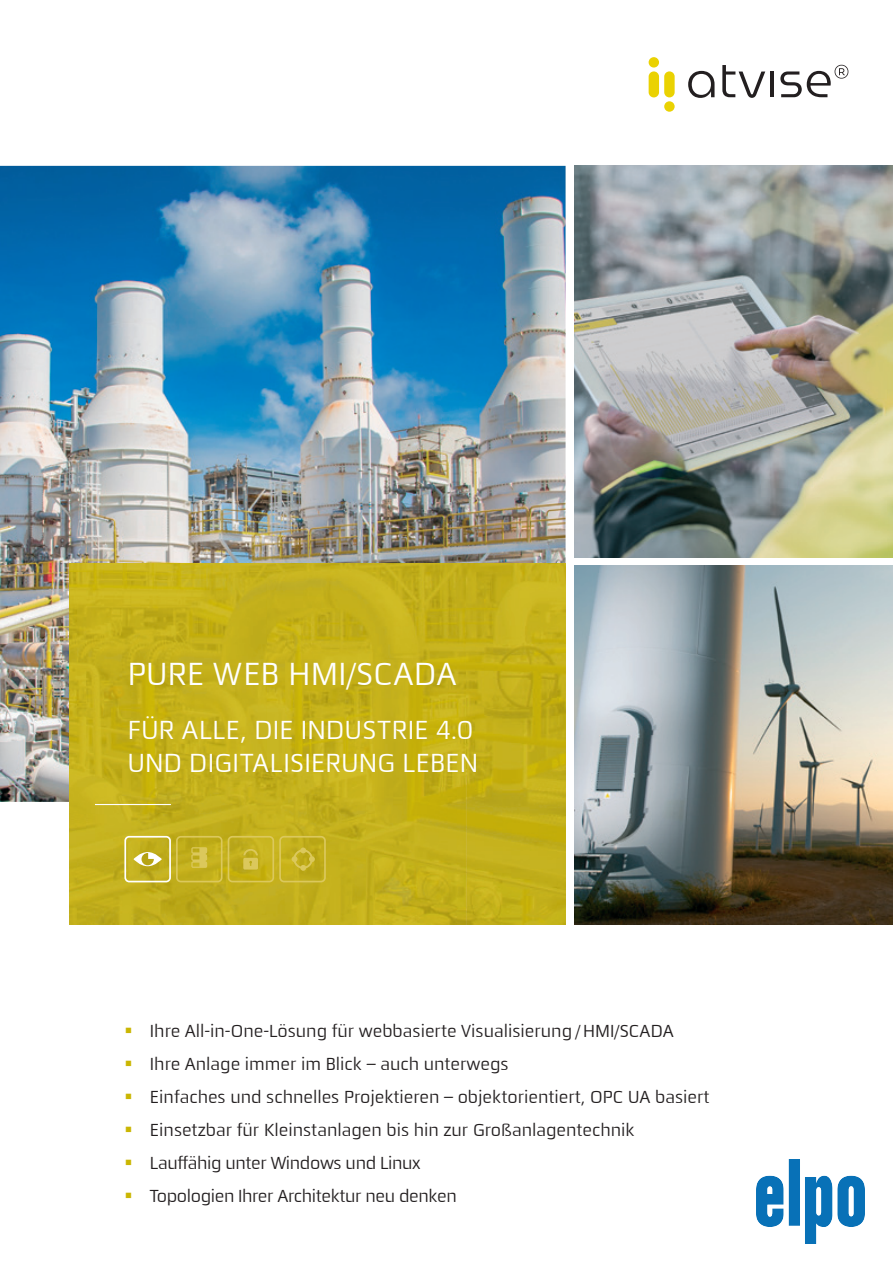
<style>
.page{position:relative;width:893px;height:1263px;background:#fff}
.page>*{position:absolute;margin:0;border:0;box-sizing:border-box;transform-origin:0 0}
.t1{font:33px "Quitador Sans Pro";letter-spacing:.01em;color:#fff}
.t2{font:27px/33px "Quitador Sans Pro";letter-spacing:.01em;color:#fff}
.t3{font:18px "Quitador Sans Pro";color:#231f20}
.t4{font:18px "Quitador Sans Pro";letter-spacing:-.02em;color:#231f20}
.s1{color:#cab602}
</style>
<div class="page">
<img style="left:0;top:166px;width:566px;height:636px">
<img style="left:69px;top:564px;width:497px;height:360px">
<img style="left:574px;top:166px;width:319px;height:391px">
<hr style="left:95px;top:804px;width:76px;height:1px;background:#fff">
<div style="left:176px;top:836px;width:47px;height:46px;border:2px solid #dbc85c;border-radius:4px"></div>
<svg style="left:191px;top:847px;width:16px;height:21px"></svg>
<div style="left:124px;top:836px;width:47px;height:46px;border:2px solid #fff;border-radius:4px"></div>
<svg style="left:133px;top:852px;width:29px;height:14px"></svg>
<div style="left:279px;top:836px;width:47px;height:46px;border:2px solid #dbc85c;border-radius:4px"></div>
<svg style="left:292px;top:847px;width:23px;height:24px"></svg>
<div style="left:228px;top:836px;width:46px;height:46px;border:2px solid #dbc85c;border-radius:4px"></div>
<svg style="left:243px;top:849px;width:15px;height:20px"></svg>
<img style="left:574px;top:566px;width:319px;height:358px">
<div style="left:649px;top:57px;width:10px;height:11px;background:#ead202;border-radius:50%"></div>
<div style="left:649px;top:71px;width:10px;height:26px;background:#ead202;border-radius:5px"></div>
<div style="left:664px;top:101px;width:11px;height:11px;background:#ead202;border-radius:50%"></div>
<div style="left:664px;top:71px;width:11px;height:26px;background:#ead202;border-radius:5px"></div>
<svg style="left:688px;top:71px;width:26px;height:27px"></svg>
<svg style="left:722px;top:65px;width:43px;height:33px"></svg>
<hr style="left:770px;top:71px;width:4px;height:26px;background:#231f20">
<svg style="left:780px;top:65px;width:68px;height:32px"></svg>
<img style="left:757px;top:1159px;width:108px;height:84px">
<h1 class="t1" style="left:128px;top:655px;width:330px">PURE WEB HMI/SCADA</h1>
<h2 class="t2" style="left:128px;top:714px;width:352px">FÜR ALLE, DIE INDUSTRIE 4.0<br>UND DIGITALISIERUNG LEBEN</h2>
<p class="t3" style="left:124px;top:1020px;width:551px"><span class="s1">▪</span> Ihre All-in-One-Lösung für webbasierte Visualisierung / HMI/SCADA</p>
<p class="t3" style="left:124px;top:1053px;width:386px"><span class="s1">▪</span> Ihre Anlage immer im Blick – auch unterwegs</p>
<p class="t3" style="left:124px;top:1086px;width:587px"><span class="s1">▪</span> Einfaches und schnelles Projektieren – objektorientiert, OPC UA basiert</p>
<p class="t3" style="left:124px;top:1119px;width:512px"><span class="s1">▪</span> Einsetzbar für Kleinstanlagen bis hin zur Großanlagentechnik</p>
<p class="t4" style="left:124px;top:1152px;width:298px"><span class="s1">▪</span> Lauffähig unter Windows und Linux</p>
<p class="t4" style="left:124px;top:1185px;width:334px"><span class="s1">▪</span> Topologien Ihrer Architektur neu denken</p>
</div>
